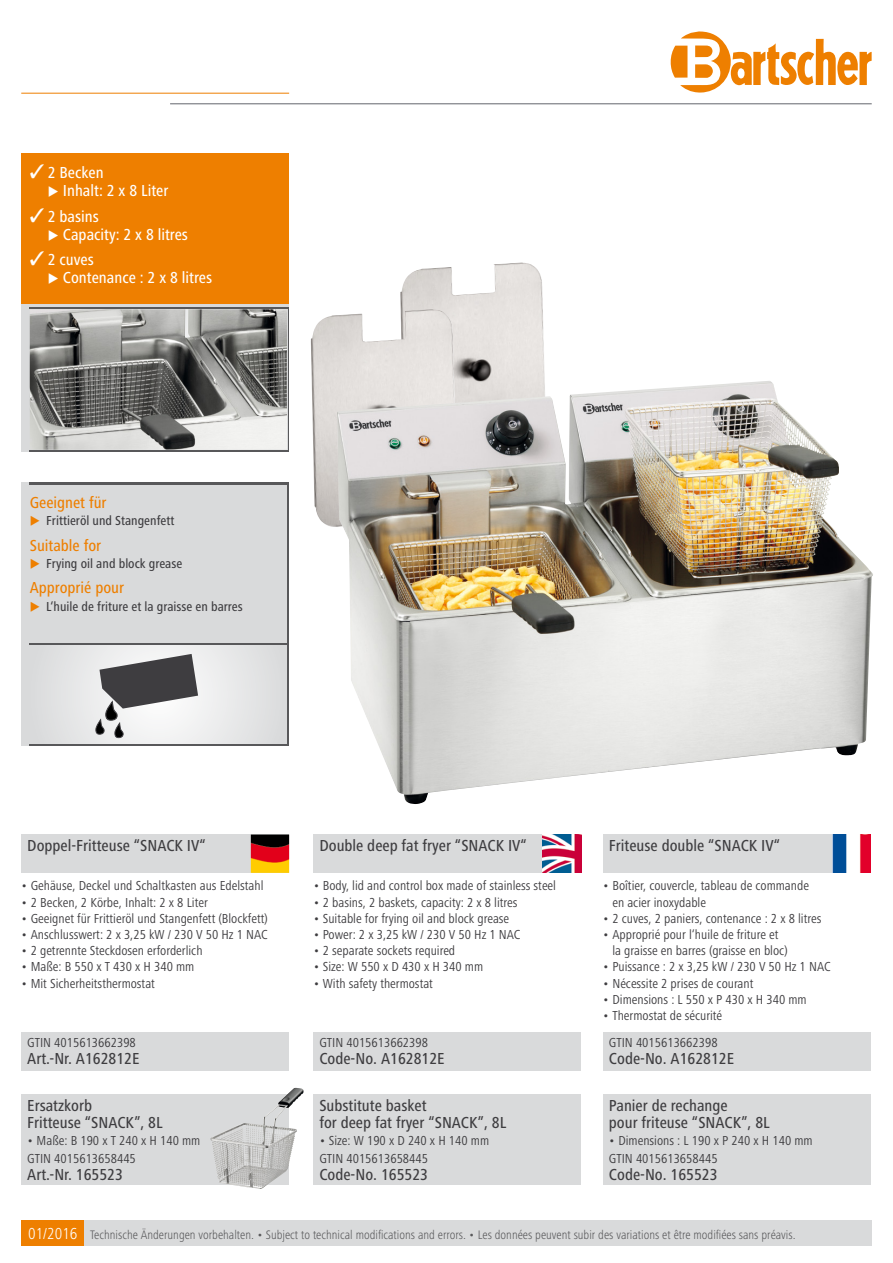
<style>
.page{position:relative;width:893px;height:1263px;background:#fff}
.page>*{position:absolute;margin:0;border:0;box-sizing:border-box;transform-origin:0 0}
.t1{font:500 condensed 16.5px/17.2px "Frutiger Next LTW1 G";color:#3e3d40}
.t2{font:500 condensed 16.5px "Frutiger Next LTW1 G";color:#fff}
.t3{font:500 condensed 16.5px "Frutiger Next LTW1 G";color:#ee7f00}
.t4{font:300 condensed 16.5px "Frutiger Next LTW1 G";color:#fff}
.t5{font:condensed 13.5px/16.2px "Frutiger Next LTW1 G";color:#3e3d40}
.t6{font:500 condensed 13.5px "Frutiger Next LTW1 G";color:#3e3d40}
.t7{font:300 condensed 12.75px "Frutiger Next LTW1 G";color:#58585a}
.s1{color:#ee7f00}
</style>
<div class="page">
<div style="left:21px;top:1032px;width:268px;height:38px;background:#d9dadb"></div>
<div style="left:21px;top:153px;width:268px;height:299px;background:#d9dadb"></div>
<svg style="left:30px;top:307px;width:259px;height:145px"></svg>
<div style="left:50px;top:1220px;width:822px;height:26px;background:#d9dadb"></div>
<hr style="left:21px;top:93px;width:268px;height:1px;background:#ee7f00">
<hr style="left:170px;top:103px;width:702px;height:1px;background:#63656d">
<div style="left:21px;top:1220px;width:63px;height:26px;background:#ee7f00"></div>
<svg style="left:670px;top:31px;width:202px;height:62px"></svg>
<div style="left:21px;top:153px;width:268px;height:151px;background:#ee7f00"></div>
<div style="left:313px;top:1032px;width:268px;height:38px;background:#d9dadb"></div>
<img style="left:30px;top:309px;width:257px;height:141px">
<svg style="left:30px;top:483px;width:259px;height:263px;background:#727374"></svg>
<div style="left:22px;top:485px;width:264px;height:158px;background:#d9dadb"></div>
<div style="left:30px;top:645px;width:256px;height:98px;background:#e4e5e6"></div>
<div style="left:603px;top:1032px;width:268px;height:38px;background:#d9dadb"></div>
<div style="left:21px;top:834px;width:268px;height:39px;background:#d9dadb"></div>
<img style="left:251px;top:834px;width:38px;height:39px">
<div style="left:313px;top:834px;width:268px;height:39px;background:#d9dadb"></div>
<img style="left:543px;top:834px;width:38px;height:39px">
<div style="left:603px;top:834px;width:268px;height:39px;background:#d9dadb"></div>
<img style="left:833px;top:834px;width:38px;height:39px">
<svg style="left:95px;top:652px;width:105px;height:86px"></svg>
<img style="left:400px;top:262px;width:145px;height:119px">
<img style="left:311px;top:309px;width:146px;height:218px">
<div style="left:21px;top:1094px;width:268px;height:91px;background:#d9dadb"></div>
<div style="left:313px;top:1094px;width:268px;height:91px;background:#d9dadb"></div>
<img style="left:210px;top:1088px;width:85px;height:101px">
<div style="left:603px;top:1094px;width:268px;height:91px;background:#d9dadb"></div>
<img style="left:337px;top:381px;width:536px;height:423px">
<p class="t2" style="left:30px;top:163px;width:75px">✓ 2 Becken</p>
<p class="t2" style="left:48px;top:181px;width:122px">◆ Inhalt: 2 x 8 Liter</p>
<p class="t2" style="left:30px;top:207px;width:71px">✓ 2 basins</p>
<p class="t2" style="left:48px;top:225px;width:142px">◆ Capacity: 2 x 8 litres</p>
<p class="t2" style="left:30px;top:250px;width:65px">✓ 2 cuves</p>
<p class="t2" style="left:48px;top:268px;width:166px">◆ Contenance : 2 x 8 litres</p>
<p class="t3" style="left:30px;top:493px;width:78px">Geeignet für</p>
<p class="t6" style="left:30px;top:513px;width:146px"><span class="s1">◆</span> Frittieröl und Stangenfett</p>
<p class="t3" style="left:30px;top:536px;width:73px">Suitable for</p>
<p class="t6" style="left:30px;top:556px;width:154px"><span class="s1">◆</span> Frying oil and block grease</p>
<p class="t3" style="left:30px;top:578px;width:96px">Approprié pour</p>
<p class="t6" style="left:30px;top:598px;width:214px"><span class="s1">◆</span> L‘huile de friture et la graisse en barres</p>
<p class="t1" style="left:27px;top:836px;width:180px">Doppel-Fritteuse “SNACK IV“</p>
<p class="t1" style="left:319px;top:836px;width:209px">Double deep fat fryer “SNACK IV“</p>
<p class="t1" style="left:609px;top:836px;width:173px">Friteuse double “SNACK IV“</p>
<p class="t5" style="left:21px;top:878px;width:244px">• Gehäuse, Deckel und Schaltkasten aus Edelstahl</p>
<p class="t5" style="left:21px;top:894px;width:188px">• 2 Becken, 2 Körbe, Inhalt: 2 x 8 Liter</p>
<p class="t5" style="left:21px;top:910px;width:248px">• Geeignet für Frittieröl und Stangenfett (Blockfett)</p>
<p class="t5" style="left:21px;top:926px;width:248px">• Anschlusswert: 2 x 3,25 kW / 230 V 50 Hz 1 NAC</p>
<p class="t5" style="left:21px;top:943px;width:183px">• 2 getrennte Steckdosen erforderlich</p>
<p class="t5" style="left:21px;top:959px;width:175px">• Maße: B 550 x T 430 x H 340 mm</p>
<p class="t5" style="left:21px;top:975px;width:135px">• Mit Sicherheitsthermostat</p>
<p class="t5" style="left:313px;top:878px;width:244px">• Body, lid and control box made of stainless steel</p>
<p class="t5" style="left:313px;top:894px;width:206px">• 2 basins, 2 baskets, capacity: 2 x 8 litres</p>
<p class="t5" style="left:313px;top:910px;width:197px">• Suitable for frying oil and block grease</p>
<p class="t5" style="left:313px;top:926px;width:209px">• Power: 2 x 3,25 kW / 230 V 50 Hz 1 NAC</p>
<p class="t5" style="left:313px;top:943px;width:143px">• 2 separate sockets required</p>
<p class="t5" style="left:313px;top:959px;width:171px">• Size: W 550 x D 430 x H 340 mm</p>
<p class="t5" style="left:313px;top:975px;width:121px">• With safety thermostat</p>
<p class="t5" style="left:27px;top:1034px;width:110px">GTIN 4015613662398</p>
<p class="t1" style="left:27px;top:1050px;width:114px">Art.-Nr. A162812E</p>
<p class="t5" style="left:319px;top:1034px;width:110px">GTIN 4015613662398</p>
<p class="t1" style="left:319px;top:1050px;width:127px">Code-No. A162812E</p>
<p class="t1" style="left:27px;top:1096px;width:137px">Ersatzkorb<br>Fritteuse “SNACK”, 8L</p>
<p class="t5" style="left:27px;top:1132px;width:175px">• Maße: B 190 x T 240 x H 140 mm</p>
<p class="t1" style="left:319px;top:1096px;width:188px">Substitute basket<br>for deep fat fryer “SNACK”, 8L</p>
<p class="t5" style="left:319px;top:1132px;width:171px">• Size: W 190 x D 240 x H 140 mm</p>
<p class="t5" style="left:27px;top:1150px;width:110px">GTIN 4015613658445</p>
<p class="t1" style="left:27px;top:1166px;width:97px">Art.-Nr. 165523</p>
<p class="t5" style="left:319px;top:1150px;width:110px">GTIN 4015613658445</p>
<p class="t1" style="left:319px;top:1166px;width:110px">Code-No. 165523</p>
<p class="t5" style="left:612px;top:878px;width:198px;text-indent:-9px">• Boîtier, couvercle, tableau de commande en acier inoxydable</p>
<p class="t5" style="left:603px;top:910px;width:220px">• 2 cuves, 2 paniers, contenance : 2 x 8 litres</p>
<p class="t5" style="left:612px;top:926px;width:177px;text-indent:-9px">• Approprié pour l‘huile de friture et la graisse en barres (graisse en bloc)</p>
<p class="t5" style="left:603px;top:959px;width:229px">• Puissance : 2 x 3,25 kW / 230 V 50 Hz 1 NAC</p>
<p class="t5" style="left:603px;top:975px;width:152px">• Nécessite 2 prises de courant</p>
<p class="t5" style="left:603px;top:991px;width:205px">• Dimensions : L 550 x P 430 x H 340 mm</p>
<p class="t5" style="left:603px;top:1002px;width:121px;line-height:26.5px;text-align:center">• Thermostat de sécurité<br>GTIN 4015613662398</p>
<p class="t1" style="left:609px;top:1050px;width:127px">Code-No. A162812E</p>
<p class="t1" style="left:609px;top:1096px;width:162px">Panier de rechange<br>pour friteuse “SNACK”, 8L</p>
<p class="t5" style="left:609px;top:1132px;width:205px">• Dimensions : L 190 x P 240 x H 140 mm</p>
<p class="t5" style="left:609px;top:1150px;width:110px">GTIN 4015613658445</p>
<p class="t1" style="left:609px;top:1166px;width:110px">Code-No. 165523</p>
<p class="t4" style="left:28px;top:1224px;width:51px">01/2016</p>
<p class="t7" style="left:90px;top:1227px;width:707px">Technische Änderungen vorbehalten. • Subject to technical modifications and errors. • Les données peuvent subir des variations et être modifiées sans préavis.</p>
</div>
